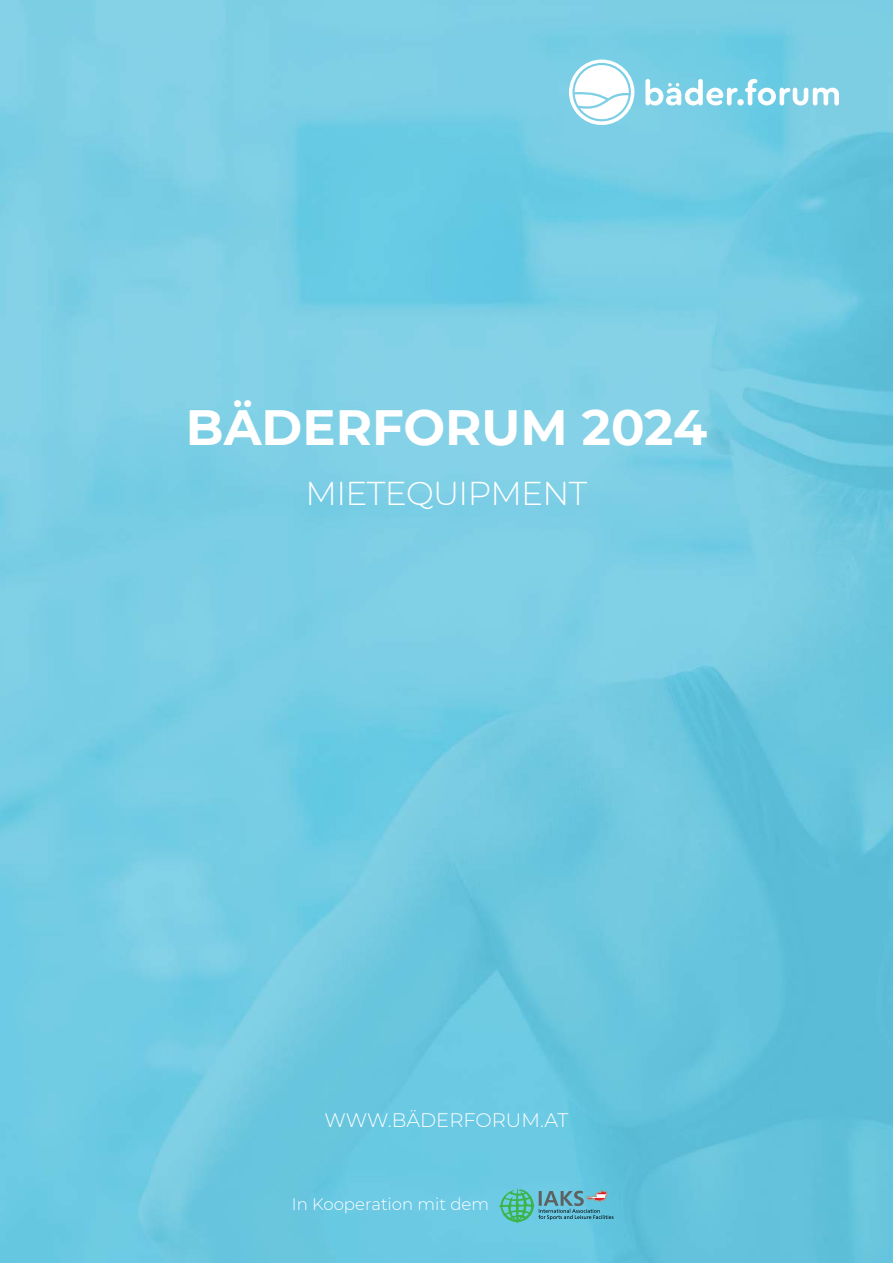
<style>
.page{position:relative;width:893px;height:1263px;background:#fff}
.page>*{position:absolute;margin:0;border:0;box-sizing:border-box;transform-origin:0 0}
.t1{font:700 49.5px "Montserrat";color:#fff}
.t2{font:300 33px "Montserrat";letter-spacing:-.02em;color:#fff}
.t3{font:300 19.5px "Montserrat";color:#fff}
.t4{font:300 16.5px "Montserrat";color:#fff}
</style>
<div class="page">
<img style="left:0;top:0;width:893px;height:1263px">
<div style="left:737px;top:99px;width:7px;height:6px;background:#fff;border-radius:50%"></div>
<svg style="left:745px;top:79px;width:94px;height:26px"></svg>
<svg style="left:645px;top:79px;width:93px;height:26px"></svg>
<svg style="left:569px;top:60px;width:65px;height:65px"></svg>
<svg style="left:499px;top:1188px;width:114px;height:35px;background:#61b4b9"></svg>
<h1 class="t1" style="left:186px;top:392px;width:523px">BÄDERFORUM 2024</h1>
<h2 class="t2" style="left:306px;top:470px;width:283px">MIETEQUIPMENT</h2>
<p class="t3" style="left:324px;top:1107px;width:246px">WWW.BÄDERFORUM.AT</p>
<p class="t4" style="left:292px;top:1193px;width:199px">In Kooperation mit dem</p>
</div>
